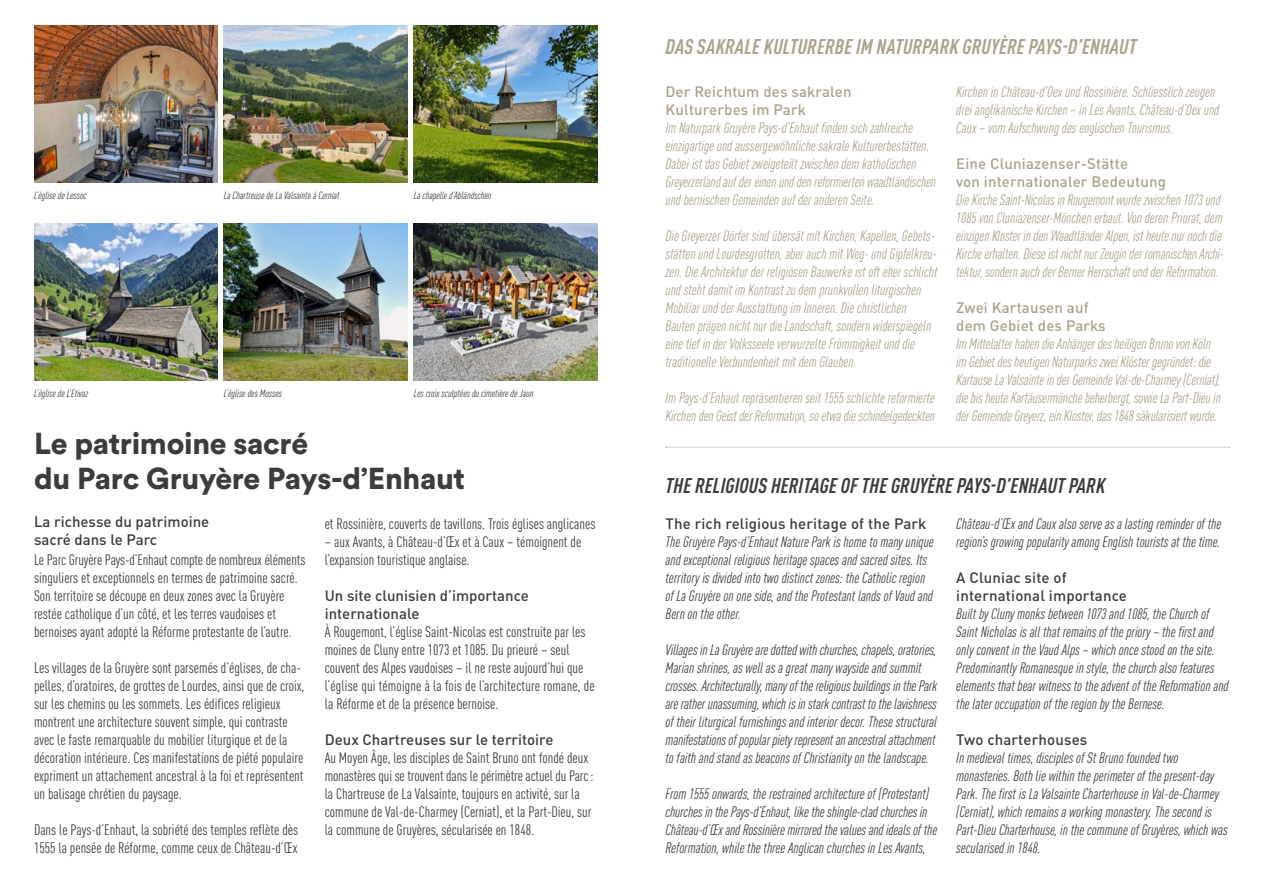
<style>
.page{position:relative;width:1263px;height:893px;background:#fff}
.page>*{position:absolute;margin:0;border:0;box-sizing:border-box;transform-origin:0 0}
.t1{font:900 30px/34.5px "Circular Std";letter-spacing:-.01em;color:#3c3c3b}
.t2{font:italic 700 condensed 21px "DIN Pro";letter-spacing:.01em;color:#aba28d}
.t3{font:italic 700 condensed 21px "DIN Pro";letter-spacing:.01em;color:#3c3c3b}
.t4{font:italic condensed 15px/18px "DIN Pro";color:#3c3c3b}
.t5{font:italic condensed 15px/18px "DIN Pro";color:#aba28d}
.t6{font:condensed 15px/18px "DIN Pro";color:#3c3c3b}
.t7{font:500 15px/18px "DIN Pro";color:#3c3c3b}
.t8{font:500 15px/18px "DIN Pro";letter-spacing:.01em;color:#aba28d}
.t9{font:italic condensed 10.5px "DIN Pro";color:#3c3c3b}
</style>
<div class="page">
<svg style="left:665px;top:447px;width:565px;height:1px"></svg>
<img style="left:224px;top:223px;width:184px;height:158px">
<img style="left:34px;top:26px;width:184px;height:157px">
<img style="left:224px;top:26px;width:184px;height:157px">
<img style="left:414px;top:26px;width:183px;height:157px">
<img style="left:34px;top:223px;width:184px;height:158px">
<img style="left:414px;top:223px;width:183px;height:158px">
<p class="t9" style="left:34px;top:188px;width:54px">L’église de Lesso c</p>
<p class="t9" style="left:34px;top:385px;width:56px">L’église de L’Etivaz</p>
<p class="t9" style="left:224px;top:188px;width:117px">La Chartreuse de La Valsainte à Cerniat</p>
<p class="t9" style="left:414px;top:188px;width:79px">La chapelle d’Abländschen</p>
<p class="t9" style="left:224px;top:385px;width:60px">L’église des Mosses</p>
<p class="t9" style="left:414px;top:385px;width:121px">Les croix sculptées du cimetière de Jaun</p>
<h1 class="t1" style="left:34px;top:426px;width:432px">Le patrimoine sacré<br>du Parc Gruyère Pays-d’Enhaut</h1>
<p class="t7" style="left:34px;top:510px;width:177px">La richesse du patrimoine sacré dans le Parc</p>
<p class="t6" style="left:34px;top:550px;width:273px">Le Parc Gruyère Pays-d’Enhaut compte de nombreux éléments singuliers et exceptionnels en termes de patrimoine sacré.<br>Son territoire se découpe en deux zones avec la Gruyère restée catholique d’un côté, et les terres vaudoises et bernoises ayant adopté la Réforme protestante de l’autre.</p>
<p class="t6" style="left:34px;top:658px;width:272px">Les villages de la Gruyère sont parsemés d’églises, de cha&shy;pelles, d’oratoires, de grottes de Lourdes, ainsi que de croix, sur les chemins ou les sommets. Les édifices religieux montrent une architecture souvent simple, qui contraste avec le faste remarquable du mobilier liturgique et de la décoration intérieure. Ces manifestations de piété populaire expriment un attachement ancestral à la foi et représentent un balisage chrétien du paysage.</p>
<p class="t6" style="left:34px;top:820px;width:266px">Dans le Pays-d’Enhaut, la sobriété des temples reflète dès<br>1555 la pensée de Réforme, comme ceux de Château-d’Œx</p>
<p class="t6" style="left:325px;top:514px;width:272px">et Rossinière, couverts de tavillons. Trois églises anglicanes</p>
<p class="t6" style="left:325px;top:532px;width:258px">– aux Avants, à Château-d’Œx et à Caux – témoignent de l’expansion touristique anglaise.</p>
<p class="t7" style="left:325px;top:585px;width:206px">Un site clunisien d’importance internationale</p>
<p class="t6" style="left:325px;top:622px;width:271px">À Rougemont, l’église Saint-Nicolas est construite par les moines de Cluny entre 1073 et 1085. Du prieuré – seul couvent des Alpes vaudoises – il ne reste aujourd’hui que l’église qui témoigne à la fois de l’architecture romane, de la Réforme et de la présence bernoise.</p>
<p class="t7" style="left:325px;top:729px;width:230px">Deux Chartreuses sur le territoire</p>
<p class="t6" style="left:325px;top:748px;width:270px">Au Moyen Âge, les disciples de Saint Bruno ont fondé deux monastères qui se trouvent dans le périmètre actuel du Parc : la Chartreuse de La Valsainte, toujours en activité, sur la commune de Val-de-Charmey (Cerniat), et la Part-Dieu, sur la commune de Gruyères, sécularisée en 1848.</p>
<h2 class="t2" style="left:666px;top:31px;width:472px">DAS SAKRALE KULTURERBE IM NATURPARK GRUYÈRE PAYS-D’ENHAUT</h2>
<p class="t8" style="left:665px;top:81px;width:188px">Der Reichtum des sakralen<br>Kulturerbes im Park</p>
<p class="t5" style="left:665px;top:118px;width:272px">Im Naturpark Gruyère Pays-d’Enhaut finden sich zahlreiche einzigartige und aussergewöhnliche sakrale Kulturerbestätten.<br>Dabei ist das Gebiet zweigeteilt zwischen dem katholischen Greyerzerland auf der einen und den reformierten waadtländischen und bernischen Gemeinden auf der anderen Seite.</p>
<p class="t5" style="left:665px;top:226px;width:274px">Die Greyerzer Dörfer sind übersät mit Kirchen, Kapellen, Gebets&shy;stätten und Lourdesgrotten, aber auch mit Weg- und Gipfelkreu&shy;zen. Die Architektur der religiösen Bauwerke ist oft eher schlicht und steht damit im Kontrast zu dem prunkvollen liturgischen Mobiliar und der Ausstattung im Inneren. Die christlichen Bauten prägen nicht nur die Landschaft, sondern widerspiegeln eine tief in der Volksseele verwurzelte Frömmigkeit und die traditionelle Verbundenheit mit dem Glauben.</p>
<p class="t5" style="left:665px;top:388px;width:271px">Im Pays-d’Enhaut repräsentieren seit 1555 schlichte reformierte<br>Kirchen den Geist der Reformation, so etwa die schindelgedeckten</p>
<p class="t5" style="left:956px;top:82px;width:265px">Kirchen in Château-d’Oex und Rossinière. Schliesslich zeugen drei anglikanische Kirchen – in Les Avants, Château-d’Oex und<br>Caux – vom Aufschwung des englischen Tourismus.</p>
<p class="t8" style="left:956px;top:153px;width:211px">Eine Cluniazenser-Stätte<br>von internationaler Bedeutung</p>
<p class="t5" style="left:956px;top:190px;width:269px">Die Kirche Saint-Nicolas in Rougemont wurde zwischen 1073 und 1085 von Cluniazenser-Mönchen erbaut. Von deren Priorat, dem einzigen Kloster in den Waadtländer Alpen, ist heute nur noch die Kirche erhalten. Diese ist nicht nur Zeugin der romanischen Archi&shy;tektur, sondern auch der Berner Herrschaft und der Reformation.</p>
<p class="t8" style="left:956px;top:297px;width:151px">Zwei Kartausen auf dem Gebiet des Parks</p>
<p class="t5" style="left:956px;top:334px;width:266px">Im Mittelalter haben die Anhänger des heiligen Bruno von Köln im Gebiet des heutigen Naturparks zwei Klöster gegründet: die Kartause La Valsainte in der Gemeinde Val-de-Charmey (Cerniat), die bis heute Kartäusermönche beherbergt, sowie La Part-Dieu in der Gemeinde Greyerz, ein Kloster, das 1848 säkularisiert wurde.</p>
<h2 class="t3" style="left:666px;top:470px;width:441px">THE RELIGIOUS HERITAGE OF THE GRUYÈRE PAYS-D’ENHAUT PARK</h2>
<p class="t7" style="left:665px;top:513px;width:262px">The rich religious heritage of the Park</p>
<p class="t4" style="left:665px;top:532px;width:270px">The Gruyère Pays-d’Enhaut Nature Park is home to many unique and exceptional religious heritage spaces and sacred sites. Its territory is divided into two distinct zones: the Catholic region of La Gruyère on one side, and the Protestant lands of Vaud and Bern on the other.</p>
<p class="t4" style="left:665px;top:640px;width:273px">Villages in La Gruyère are dotted with churches, chapels, oratories, Marian shrines, as well as a great many wayside and summit crosses. Architecturally, many of the religious buildings in the Park are rather unassuming, which is in stark contrast to the lavishness of their liturgical furnishings and interior decor. These structural manifestations of popular piety represent an ancestral attachment to faith and stand as beacons of Christianity on the landscape.</p>
<p class="t4" style="left:665px;top:784px;width:273px">From 1555 onwards, the restrained architecture of (Protestant) churches in the Pays-d’Enhaut, like the shingle-clad churches in Château-d’Œx and Rossinière mirrored the values and ideals of the Reformation, while the three Anglican churches in Les Avants,</p>
<p class="t4" style="left:956px;top:514px;width:266px">Château-d’Œx and Caux also serve as a lasting reminder of the region’s growing popularity among English tourists at the time.</p>
<p class="t7" style="left:956px;top:567px;width:172px">A Cluniac site of international importance</p>
<p class="t4" style="left:956px;top:604px;width:274px">Built by Cluny monks between 1073 and 1085, the Church of Saint Nicholas is all that remains of the priory – the first and only convent in the Vaud Alps – which once stood on the site.<br>Predominantly Romanesque in style, the church also features elements that bear witness to the advent of the Reformation and the later occupation of the region by the Bernese.</p>
<p class="t7" style="left:956px;top:729px;width:133px">Two charterhouses</p>
<p class="t4" style="left:956px;top:748px;width:273px">In medieval times, disciples of St Bruno founded two monasteries. Both lie within the perimeter of the present-day Park. The first is La Valsainte Charterhouse in Val-de-Charmey (Cerniat), which remains a working monastery. The second is Part-Dieu Charterhouse, in the commune of Gruyères, which was secularised in 1848.</p>
</div>
